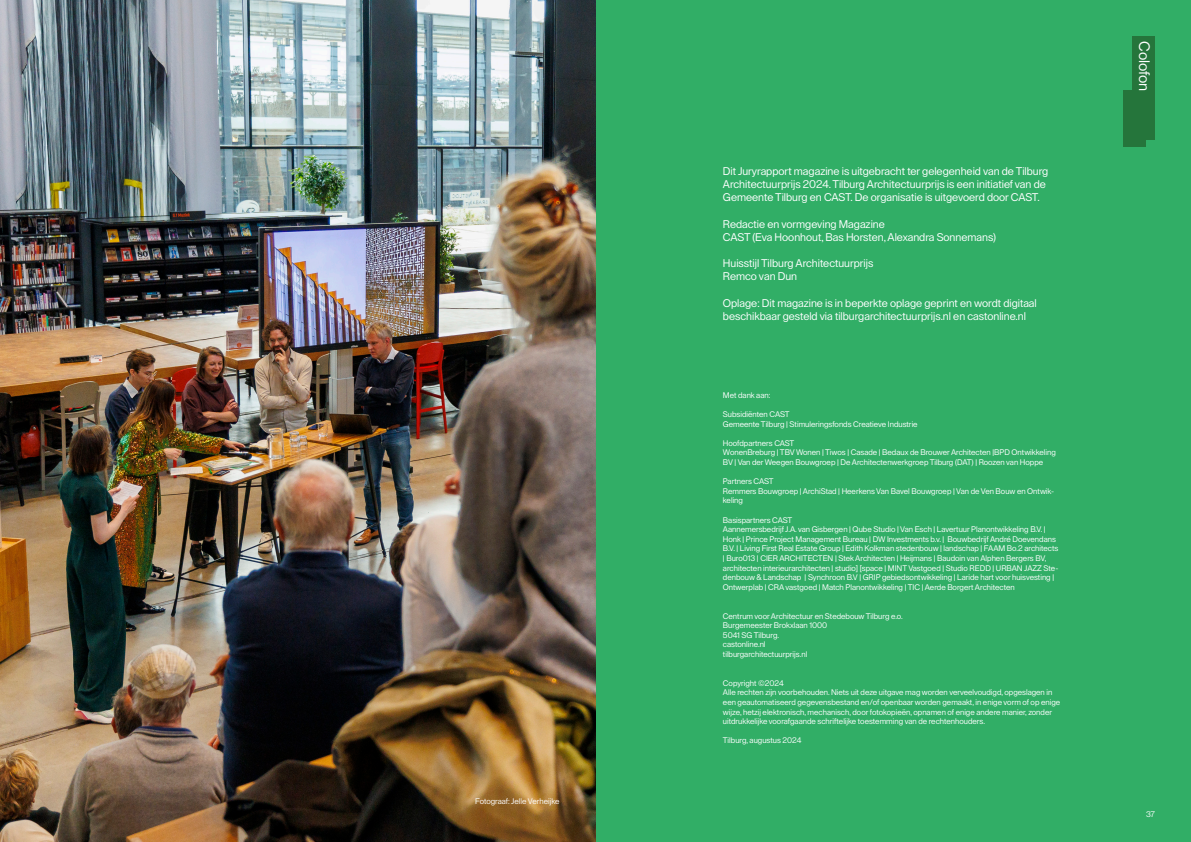
<style>
.page{position:relative;width:1191px;height:842px;background:#fff}
.page>*{position:absolute;margin:0;border:0;box-sizing:border-box;transform-origin:0 0}
.Hoofdstuk_kop_wit{font:15px "Lay Grotesk";color:#fff}
.t1{font:11px/13.2px "Lay Grotesk";color:#fff}
.TEKST_WIT_COLOFON{font:8px/9.6px "Lay Grotesk";color:#fff}
</style>
<div class="page">
<div style="left:575px;top:0;width:616px;height:842px;background:#31ae66"></div>
<img style="left:0;top:0;width:595px;height:842px">
<div style="left:1132px;top:36px;width:23px;height:103px;background:#25753b"></div>
<div style="left:1123px;top:90px;width:23px;height:57px;background:#25753b"></div>
<p class="TEKST_WIT_COLOFON" style="left:475px;top:797px;width:86px">Fotograaf: Jelle Verheijke</p>
<p class="t1" style="left:723px;top:164px;width:327px">Dit Juryrapport magazine is uitgebracht ter gelegenheid van de Tilburg</p>
<p class="t1" style="left:723px;top:178px;width:324px">Architectuurprijs 2024. Tilburg Architectuurprijs is een initiatief van de<br>Gemeente Tilburg en CAST. De organisatie is uitgevoerd door CAST.</p>
<p class="t1" style="left:723px;top:217px;width:163px">Redactie en vormgeving Magazine</p>
<p class="t1" style="left:723px;top:230px;width:274px">CAST (Eva Hoonhout, Bas Horsten, Alexandra Sonnemans)</p>
<p class="t1" style="left:723px;top:257px;width:152px">Huisstijl Tilburg Architectuurprijs</p>
<p class="t1" style="left:723px;top:270px;width:76px">Remco van Dun</p>
<p class="t1" style="left:723px;top:296px;width:315px">Oplage: Dit magazine is in beperkte oplage geprint en wordt digitaal beschikbaar gesteld via tilburgarchitectuurprijs.nl en castonline.nl</p>
<p class="TEKST_WIT_COLOFON" style="left:723px;top:390px;width:49px">Met dank aan:</p>
<p class="TEKST_WIT_COLOFON" style="left:723px;top:409px;width:68px">Subsidiënten CAST</p>
<p class="TEKST_WIT_COLOFON" style="left:723px;top:419px;width:196px">Gemeente Tilburg | Stimuleringsfonds Creatieve Industrie</p>
<p class="TEKST_WIT_COLOFON" style="left:723px;top:438px;width:73px">Hoofdpartners CAST</p>
<p class="TEKST_WIT_COLOFON" style="left:723px;top:448px;width:334px">WonenBreburg | TBV Wonen | Tiwos | Casade | Bedaux de Brouwer Architecten |BPD Ontwikkeling<br>BV | Van der Weegen Bouwgroep | De Architectenwerkgroep Tilburg (DAT) | Roozen van Hoppe</p>
<p class="TEKST_WIT_COLOFON" style="left:723px;top:476px;width:52px">Partners CAST</p>
<p class="TEKST_WIT_COLOFON" style="left:723px;top:486px;width:333px">Remmers Bouwgroep | ArchiStad | Heerkens Van Bavel Bouwgroep | Van de Ven Bouw en Ontwik&shy;keling</p>
<p class="TEKST_WIT_COLOFON" style="left:723px;top:515px;width:71px">Basispartners CAST</p>
<p class="TEKST_WIT_COLOFON" style="left:723px;top:524px;width:337px">Aannemersbedrijf J.A. van Gisbergen | Qube Studio | Van Esch | Lavertuur Planontwikkeling B.V. | Honk | Prince Project Management Bureau | DW Investments b.v. | Bouwbedrijf André Doevendans B.V. | Living First Real Estate Group | Edith Kolkman stedenbouw | landschap | FAAM Bo.2 architects | Buro013 | CIER ARCHITECTEN | Stek Architecten | Heijmans | Baudoin van Alphen Bergers BV, architecten interieurarchitecten | studio] [space | MINT Vastgoed | Studio REDD | URBAN JAZZ Ste&shy;denbouw &amp; Landschap | Synchroon B.V | GRIP gebiedsontwikkeling | Laride hart voor huisvesting | Ontwerplab | CRA vastgoed | Match Planontwikkeling | TIC | Aerde Borgert Architecten</p>
<p class="TEKST_WIT_COLOFON" style="left:723px;top:611px;width:181px">Centrum voor Architectuur en Stedebouw Tilburg e.o.</p>
<p class="TEKST_WIT_COLOFON" style="left:723px;top:620px;width:106px">Burgemeester Brokxlaan 1000</p>
<p class="TEKST_WIT_COLOFON" style="left:723px;top:630px;width:58px">5041 SG Tilburg.</p>
<p class="TEKST_WIT_COLOFON" style="left:723px;top:640px;width:44px">castonline.nl</p>
<p class="TEKST_WIT_COLOFON" style="left:723px;top:649px;width:86px">tilburgarchitectuurprijs.nl</p>
<p class="TEKST_WIT_COLOFON" style="left:723px;top:678px;width:62px">Copyright ©2024</p>
<p class="TEKST_WIT_COLOFON" style="left:723px;top:688px;width:339px">Alle rechten zijn voorbehouden. Niets uit deze uitgave mag worden verveelvoudigd, opgeslagen in een geautomatiseerd gegevensbestand en/of openbaar worden gemaakt, in enige vorm of op enige wijze, hetzij elektronisch, mechanisch, door fotokopieën, opnamen of enige andere manier, zonder uitdrukkelijke voorafgaande schriftelijke toestemming van de rechtenhouders.</p>
<p class="TEKST_WIT_COLOFON" style="left:723px;top:736px;width:80px">Tilburg, augustus 2024</p>
<p class="Hoofdstuk_kop_wit" style="left:1153px;top:41px;width:52px;rotate:90deg">Colofon</p>
<p class="TEKST_WIT_COLOFON" style="left:1146px;top:809px;width:10px">37</p>
</div>
